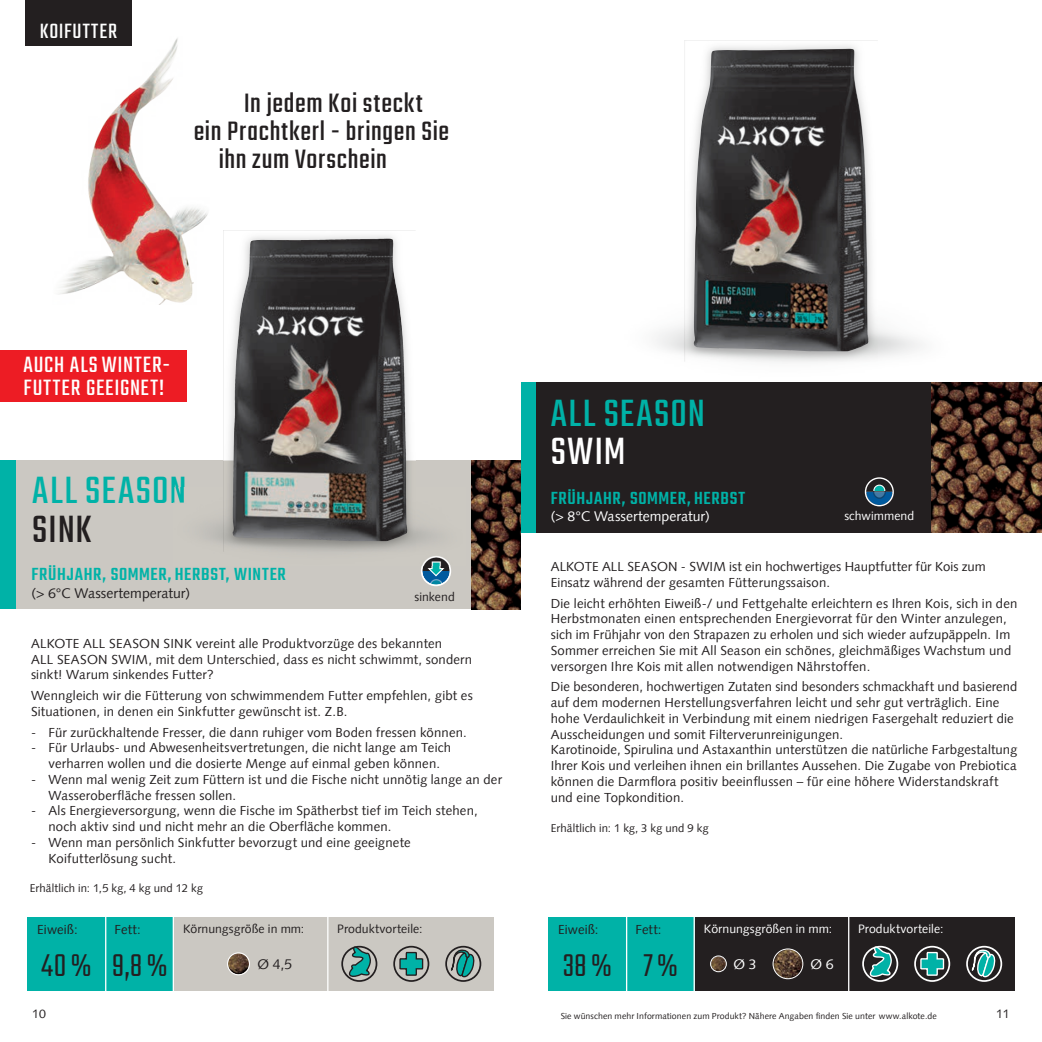
<style>
.page{position:relative;width:1042px;height:1042px;background:#fff}
.page>*{position:absolute;margin:0;border:0;box-sizing:border-box;transform-origin:0 0}
.t1{font:42px "Teko";letter-spacing:.04em;color:#00b2a7}
.t2{font:42px "Teko";color:#fff}
.t3{font:42px "Teko";color:#231f20}
.t4{font:300 35px "Teko";color:#231f20}
.t5{font:29.4px "Teko";letter-spacing:.025em;color:#231f20}
.t6{font:24.5px/22.8px "Teko";letter-spacing:.035em;color:#fff}
.t7{font:22.75px "Teko";letter-spacing:.04em;color:#fff}
.t8{font:500 19.25px "Teko";letter-spacing:.04em;color:#00b2a7}
.t9{font:14px "Syntax LT";color:#fff}
.t10{font:14px "Syntax LT";color:#231f20}
.t11{font:13.12px/15.8px "Syntax LT";letter-spacing:.015em;color:#231f20}
.t12{font:12.25px "Syntax LT";letter-spacing:.005em;color:#231f20}
.t13{font:12.25px "Syntax LT";letter-spacing:.005em;color:#fff}
.t14{font:11.38px "Syntax LT";letter-spacing:.005em;color:#231f20}
.t15{font:8.75px "Syntax LT";letter-spacing:.01em;color:#231f20}
</style>
<div class="page">
<img style="left:656px;top:290px;width:266px;height:72px">
<img style="left:59px;top:36px;width:149px;height:269px">
<div style="left:521px;top:382px;width:521px;height:150px;background:#231f20"></div>
<img style="left:931px;top:382px;width:111px;height:150px">
<div style="left:865px;top:477px;width:29px;height:29px;border:1px solid #fff;border-radius:50%"></div>
<svg style="left:866px;top:479px;width:26px;height:26px"></svg>
<div style="left:0;top:460px;width:521px;height:149px;background:#cbc8c2"></div>
<img style="left:471px;top:460px;width:50px;height:149px">
<img style="left:422px;top:577px;width:28px;height:8px">
<div style="left:421px;top:556px;width:30px;height:30px;border:1px solid #fff;border-radius:50%"></div>
<svg style="left:422px;top:566px;width:28px;height:11px"></svg>
<div style="left:548px;top:917px;width:466px;height:74px;background:#231f20"></div>
<div style="left:548px;top:917px;width:146px;height:74px;background:#00b2a7"></div>
<img style="left:711px;top:956px;width:15px;height:15px;border-radius:50%">
<div style="left:710px;top:955px;width:17px;height:17px;border:1px solid #fff;border-radius:50%"></div>
<img style="left:773px;top:949px;width:30px;height:29px;border-radius:50%">
<div style="left:772px;top:948px;width:31px;height:31px;border:1px solid #fff;border-radius:50%"></div>
<hr style="left:693px;top:910px;width:2px;height:88px;background:#fff">
<hr style="left:626px;top:910px;width:1px;height:88px;background:#fff">
<div style="left:862px;top:946px;width:36px;height:36px;border:2px solid #fff;border-radius:50%"></div>
<svg style="left:869px;top:945px;width:23px;height:32px"></svg>
<div style="left:914px;top:946px;width:36px;height:36px;border:2px solid #fff;border-radius:50%"></div>
<svg style="left:919px;top:951px;width:26px;height:25px"></svg>
<div style="left:966px;top:946px;width:36px;height:36px;border:2px solid #fff;border-radius:50%"></div>
<svg style="left:971px;top:949px;width:25px;height:29px"></svg>
<hr style="left:848px;top:910px;width:1px;height:88px;background:#fff">
<img style="left:174px;top:488px;width:277px;height:78px">
<img style="left:224px;top:235px;width:192px;height:316px">
<img style="left:232px;top:239px;width:154px;height:298px">
<img style="left:685px;top:45px;width:192px;height:316px">
<img style="left:694px;top:49px;width:174px;height:302px">
<div style="left:27px;top:917px;width:467px;height:74px;background:#cbc8c2"></div>
<div style="left:27px;top:917px;width:147px;height:74px;background:#00b2a7"></div>
<img style="left:228px;top:953px;width:21px;height:21px;border-radius:50%">
<div style="left:227px;top:952px;width:23px;height:23px;border:1px solid #fff;border-radius:50%"></div>
<hr style="left:173px;top:910px;width:1px;height:88px;background:#fff">
<hr style="left:105px;top:910px;width:1px;height:88px;background:#fff">
<div style="left:341px;top:946px;width:36px;height:36px;border:2px solid #231f20;border-radius:50%"></div>
<svg style="left:348px;top:945px;width:23px;height:32px"></svg>
<div style="left:393px;top:946px;width:36px;height:36px;border:2px solid #231f20;border-radius:50%"></div>
<svg style="left:399px;top:951px;width:25px;height:25px"></svg>
<div style="left:445px;top:946px;width:36px;height:36px;border:2px solid #231f20;border-radius:50%"></div>
<svg style="left:450px;top:949px;width:25px;height:29px"></svg>
<hr style="left:327px;top:910px;width:1px;height:88px;background:#fff">
<div style="left:521px;top:382px;width:15px;height:150px;background:#00b2a7"></div>
<div style="left:0;top:460px;width:15px;height:149px;background:#00b2a7"></div>
<div style="left:0;top:350px;width:187px;height:52px;background:#ed1c24"></div>
<div style="left:25px;top:0;width:106px;height:46px;background:#231f20"></div>
<h3 class="t7" style="left:40px;top:16px;width:79px">KOIFUTTER</h3>
<h3 class="t5" style="left:244px;top:84px;width:180px">In jedem Koi steckt</h3>
<h3 class="t5" style="left:194px;top:112px;width:257px">ein Prachtkerl - bringen Sie</h3>
<h3 class="t5" style="left:219px;top:140px;width:170px">ihn zum Vorschein</h3>
<h3 class="t6" style="left:24px;top:355px;width:148px">AUCH ALS WINTER-<br>FUTTER GEEIGNET!</h3>
<h1 class="t1" style="left:32px;top:463px;width:156px">ALL SEASON</h1>
<h1 class="t3" style="left:32px;top:501px;width:61px">SINK</h1>
<h3 class="t8" style="left:31px;top:562px;width:256px">FRÜHJAHR, SOMMER, HERBST, WINTER</h3>
<p class="t10" style="left:31px;top:587px;width:160px">(&gt; 6°C Wassertemperatur)</p>
<p class="t12" style="left:414px;top:592px;width:42px">sinkend</p>
<p class="t11" style="left:31px;top:637px;width:443px">ALKOTE ALL SEASON SINK vereint alle Produktvorzüge des bekannten<br>ALL SEASON SWIM, mit dem Unterschied, dass es nicht schwimmt, sondern sinkt! Warum sinkendes Futter?</p>
<p class="t11" style="left:31px;top:689px;width:443px">Wenngleich wir die Fütterung von schwimmendem Futter empfehlen, gibt es<br>Situationen, in denen ein Sinkfutter gewünscht ist. Z.B.</p>
<p class="t11" style="left:31px;top:725px;width:437px">- Für zurückhaltende Fresser, die dann ruhiger vom Boden fressen können.</p>
<p class="t11" style="left:31px;top:741px;width:422px;text-align:center">- Für Urlaubs- und Abwesenheitsvertretungen, die nicht lange am Teich verharren wollen und die dosierte Menge auf einmal geben können.</p>
<p class="t11" style="left:49px;top:773px;width:455px;text-indent:-18px">- Wenn mal wenig Zeit zum Füttern ist und die Fische nicht unnötig lange an der<br>Wasseroberfläche fressen sollen.</p>
<p class="t11" style="left:49px;top:804px;width:431px;text-indent:-18px">- Als Energieversorgung, wenn die Fische im Spätherbst tief im Teich stehen, noch aktiv sind und nicht mehr an die Oberfläche kommen.</p>
<p class="t11" style="left:48px;top:836px;width:364px;text-indent:-17px">- Wenn man persönlich Sinkfutter bevorzugt und eine geeignete<br>Koifutterlösung sucht.</p>
<p class="t14" style="left:30px;top:883px;width:175px">Erhältlich in: 1,5 kg, 4 kg und 12 kg</p>
<p class="t11" style="left:37px;top:923px;width:42px">Eiweiß:</p>
<p class="t11" style="left:114px;top:923px;width:28px">Fett:</p>
<p class="t12" style="left:183px;top:924px;width:123px">Körnungsgröße in mm:</p>
<p class="t12" style="left:337px;top:924px;width:87px">Produktvorteile:</p>
<h2 class="t4" style="left:42px;top:942px;width:127px">40% 9,8%</h2>
<p class="t10" style="left:257px;top:959px;width:36px">Ø 4,5</p>
<h1 class="t1" style="left:551px;top:385px;width:156px">ALL SEASON</h1>
<h1 class="t2" style="left:551px;top:424px;width:76px">SWIM</h1>
<h3 class="t8" style="left:551px;top:486px;width:196px">FRÜHJAHR, SOMMER, HERBST</h3>
<p class="t9" style="left:551px;top:511px;width:160px">(&gt; 8°C Wassertemperatur)</p>
<p class="t13" style="left:844px;top:511px;width:71px">schwimmend</p>
<p class="t11" style="left:551px;top:560px;width:437px">ALKOTE ALL SEASON - SWIM ist ein hochwertiges Hauptfutter für Kois zum<br>Einsatz während der gesamten Fütterungssaison.</p>
<p class="t11" style="left:551px;top:596px;width:468px">Die leicht erhöhten Eiweiß-/ und Fettgehalte erleichtern es Ihren Kois, sich in den Herbstmonaten einen entsprechenden Energievorrat für den Winter anzulegen, sich im Frühjahr von den Strapazen zu erholen und sich wieder aufzupäppeln. Im Sommer erreichen Sie mit All Season ein schönes, gleichmäßiges Wachstum und versorgen Ihre Kois mit allen notwendigen Nährstoffen.</p>
<p class="t11" style="left:551px;top:680px;width:468px">Die besonderen, hochwertigen Zutaten sind besonders schmackhaft und basierend auf dem modernen Herstellungsverfahren leicht und sehr gut verträglich. Eine hohe Verdaulichkeit in Verbindung mit einem niedrigen Fasergehalt reduziert die Ausscheidungen und somit Filterverunreinigungen.<br>Karotinoide, Spirulina und Astaxanthin unterstützen die natürliche Farbgestaltung Ihrer Kois und verleihen ihnen ein brillantes Aussehen. Die Zugabe von Prebiotica können die Darmflora positiv beeinflussen – für eine höhere Widerstandskraft und eine Topkondition.</p>
<p class="t14" style="left:551px;top:823px;width:160px">Erhältlich in: 1 kg, 3 kg und 9 kg</p>
<p class="t11" style="left:558px;top:923px;width:42px">Eiweiß:</p>
<p class="t11" style="left:635px;top:923px;width:28px">Fett:</p>
<p class="t13" style="left:704px;top:924px;width:130px">Körnungsgrößen in mm:</p>
<p class="t13" style="left:858px;top:924px;width:87px">Produktvorteile:</p>
<h2 class="t4" style="left:563px;top:942px;width:116px">38% 7%</h2>
<p class="t9" style="left:733px;top:959px;width:25px">Ø 3</p>
<p class="t9" style="left:810px;top:959px;width:25px">Ø 6</p>
<p class="t12" style="left:32px;top:1008px;width:15px">10</p>
<p class="t12" style="left:996px;top:1008px;width:15px">11</p>
<p class="t15" style="left:561px;top:1012px;width:378px">Sie wünschen mehr Informationen zum Produkt? Nähere Angaben finden Sie unter www.alkote.de</p>
</div>
